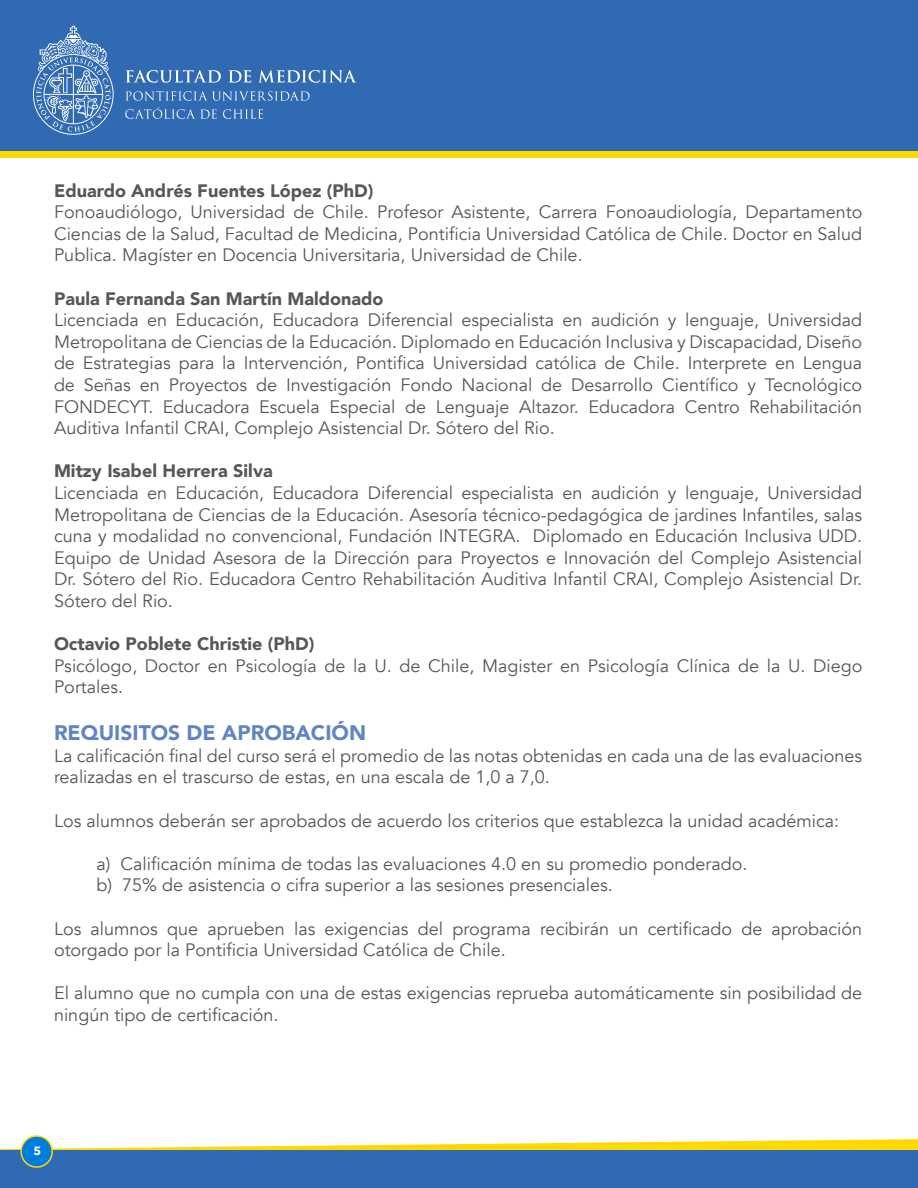
<style>
.page{position:relative;width:918px;height:1188px;background:#fff}
.page>*{position:absolute;margin:0;border:0;box-sizing:border-box;transform-origin:0 0}
.t1{font:900 21px "Avenir";color:#6184c3}
.t2{font:18px/21.6px "Avenir";color:#575756}
.t3{font:900 18px "Avenir";color:#575756}
.t4{font:700 12px "Avenir Next";color:#fff}
</style>
<div class="page">
<div style="left:0;top:0;width:918px;height:153px;background:#306ab2"></div>
<svg style="left:0;top:1137px;width:918px;height:13px"></svg>
<div style="left:0;top:1150px;width:918px;height:38px;background:#306ab2"></div>
<svg style="left:33px;top:26px;width:81px;height:109px"></svg>
<svg style="left:126px;top:70px;width:95px;height:13px"></svg>
<svg style="left:228px;top:70px;width:23px;height:13px"></svg>
<svg style="left:258px;top:70px;width:98px;height:13px"></svg>
<svg style="left:126px;top:91px;width:184px;height:10px"></svg>
<svg style="left:125px;top:107px;width:92px;height:12px"></svg>
<svg style="left:223px;top:109px;width:40px;height:10px"></svg>
<div style="left:0;top:151px;width:918px;height:7px;background:#ffd900"></div>
<div style="left:21px;top:1136px;width:31px;height:31px;background:#007dde;border-radius:50%"></div>
<div style="left:20px;top:1135px;width:33px;height:33px;border:2px solid #ffd900;border-radius:50%"></div>
<p class="t3" style="left:54px;top:175px;width:321px">Eduardo Andrés Fuentes López (PhD)</p>
<p class="t2" style="left:54px;top:202px;width:810px;text-align:justify">Fonoaudiólogo, Universidad de Chile. Profesor Asistente, Carrera Fonoaudiología, Departamento Ciencias de la Salud, Facultad de Medicina, Pontificia Universidad Católica de Chile. Doctor en Salud Publica. Magíster en Docencia Universitaria, Universidad de Chile.</p>
<p class="t3" style="left:54px;top:283px;width:331px">Paula Fernanda San Martín Maldonado</p>
<p class="t2" style="left:54px;top:310px;width:810px;text-align:justify">Licenciada en Educación, Educadora Diferencial especialista en audición y lenguaje, Universidad Metropolitana de Ciencias de la Educación. Diplomado en Educación Inclusiva y Discapacidad, Diseño de Estrategias para la Intervención, Pontifica Universidad católica de Chile. Interprete en Lengua de Señas en Proyectos de Investigación Fondo Nacional de Desarrollo Científico y Tecnológico FONDECYT. Educadora Escuela Especial de Lenguaje Altazor. Educadora Centro Rehabilitación Auditiva Infantil CRAI, Complejo Asistencial Dr. Sótero del Rio.</p>
<p class="t3" style="left:54px;top:456px;width:220px">Mitzy Isabel Herrera Silva</p>
<p class="t2" style="left:54px;top:482px;width:810px;text-align:justify">Licenciada en Educación, Educadora Diferencial especialista en audición y lenguaje, Universidad Metropolitana de Ciencias de la Educación. Asesoría técnico-pedagógica de jardines Infantiles, salas cuna y modalidad no convencional, Fundación INTEGRA. Diplomado en Educación Inclusiva UDD.<br>Equipo de Unidad Asesora de la Dirección para Proyectos e Innovación del Complejo Asistencial Dr. Sótero del Rio. Educadora Centro Rehabilitación Auditiva Infantil CRAI, Complejo Asistencial Dr.<br>Sótero del Rio.</p>
<p class="t3" style="left:54px;top:628px;width:262px">Octavio Poblete Christie (PhD)</p>
<p class="t2" style="left:54px;top:655px;width:810px">Psicólogo, Doctor en Psicología de la U. de Chile, Magister en Psicología Clínica de la U. Diego<br>Portales.</p>
<p class="t1" style="left:54px;top:715px;width:314px">REQUISITOS DE APROBACIÓN</p>
<p class="t2" style="left:54px;top:745px;width:810px">La calificación final del curso será el promedio de las notas obtenidas en cada una de las evaluaciones realizadas en el trascurso de estas, en una escala de 1,0 a 7,0.</p>
<p class="t2" style="left:54px;top:810px;width:787px">Los alumnos deberán ser aprobados de acuerdo los criterios que establezca la unidad académica:</p>
<p class="t2" style="left:97px;top:853px;width:652px">a) Calificación mínima de todas las evaluaciones 4.0 en su promedio ponderado. b) 75% de asistencia o cifra superior a las sesiones presenciales.</p>
<p class="t2" style="left:54px;top:918px;width:810px">Los alumnos que aprueben las exigencias del programa recibirán un certificado de aprobación otorgado por la Pontificia Universidad Católica de Chile.</p>
<p class="t2" style="left:54px;top:983px;width:810px">El alumno que no cumpla con una de estas exigencias reprueba automáticamente sin posibilidad de ningún tipo de certificación.</p>
<p class="t4" style="left:34px;top:1140px;width:9px">5</p>
</div>
